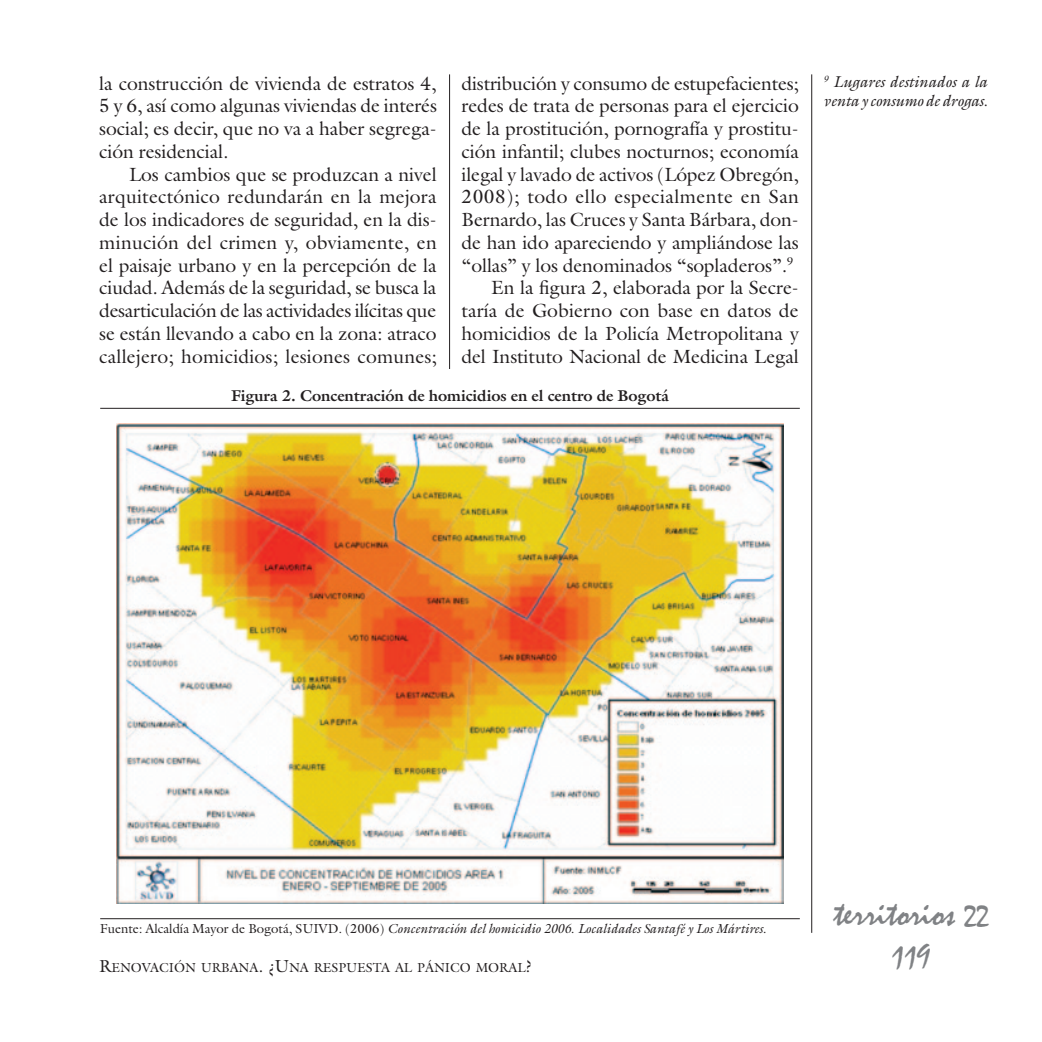
<style>
.page{position:relative;width:1042px;height:1042px;background:#fff}
.page>*{position:absolute;margin:0;border:0;box-sizing:border-box;transform-origin:0 0}
.t1{font:37.62px "Mistral";letter-spacing:-.01em;color:#808285}
.t2{font:33.25px "Mistral";color:#808285}
.t3{font:19.25px/22.8px "Galliard";letter-spacing:-.005em;color:#231f20;text-align:justify}
.t4{font:19.25px "Galliard";letter-spacing:.02em;color:#231f20}
.t5{font:700 15.75px "Galliard";letter-spacing:-.005em;color:#231f20}
.t6{font:italic 15.75px/18.9px "Galliard";letter-spacing:-.01em;color:#231f20}
.t7{font:italic 13.12px "Galliard";letter-spacing:-.005em;color:#231f20}
.t8{font:13.12px "Galliard";color:#231f20}
.s1{font-style:normal}
.s2{font-size:17.5px}
.s3{font-size:31.5px}
</style>
<div class="page">
<hr style="left:449px;top:74px;width:1px;height:859px;background:#231f20">
<hr style="left:811px;top:74px;width:1px;height:859px;background:#231f20">
<hr style="left:100px;top:408px;width:700px;height:1px;background:#231f20">
<hr style="left:100px;top:918px;width:700px;height:1px;background:#231f20">
<img style="left:117px;top:423px;width:666px;height:481px">
<p class="t3" style="left:99px;top:71px;width:339px">la construcción de vivienda de estratos 4, 5 y 6, así como algunas viviendas de interés social; es decir, que no va a haber segrega&shy;ción residencial.</p>
<p class="t3" style="left:99px;top:162px;width:339px;text-indent:30px">Los cambios que se produzcan a nivel arquitectónico redundarán en la mejora de los indicadores de seguridad, en la dis&shy;minución del crimen y, obviamente, en el paisaje urbano y en la percepción de la ciudad. Además de la seguridad, se busca la desarticulación de las actividades ilícitas que se están llevando a cabo en la zona: atraco callejero; homicidios; lesiones comunes;</p>
<p class="t3" style="left:461px;top:71px;width:339px">distribución y consumo de estupefacientes;</p>
<p class="t3" style="left:461px;top:94px;width:339px">redes de trata de personas para el ejercicio</p>
<p class="t3" style="left:461px;top:117px;width:339px">de la prostitución, pornografía y prostitu-</p>
<p class="t3" style="left:461px;top:140px;width:339px">ción infantil; clubes nocturnos; economía</p>
<p class="t3" style="left:461px;top:162px;width:339px">ilegal y lavado de activos (López Obregón,</p>
<p class="t4" style="left:461px;top:185px;width:339px">2008); todo ello especialmente en San</p>
<p class="t3" style="left:461px;top:208px;width:339px">Bernardo, las Cruces y Santa Bárbara, don-</p>
<p class="t3" style="left:461px;top:231px;width:339px">de han ido apareciendo y ampliándose las</p>
<p class="t3" style="left:461px;top:253px;width:334px">“ollas” y los denominados “sopladeros”.<sup>9</sup></p>
<p class="t3" style="left:491px;top:276px;width:309px">En la figura 2, elaborada por la Secre-</p>
<p class="t3" style="left:461px;top:299px;width:339px">taría de Gobierno con base en datos de</p>
<p class="t3" style="left:461px;top:322px;width:339px">homicidios de la Policía Metropolitana y</p>
<p class="t3" style="left:461px;top:344px;width:339px">del Instituto Nacional de Medicina Legal</p>
<p class="t5" style="left:231px;top:385px;width:439px">Figura 2. Concentración de homicidios en el centro de Bogotá</p>
<p class="t6" style="left:823px;top:72px;width:165px"><sup>9</sup> Lugares destinados a la venta y consumo de drogas.</p>
<p class="t7" style="left:100px;top:920px;width:667px"><span class="s1">Fuente: Alcaldía Mayor de Bogotá, SUIVD. (2006)</span> Concentración del homicidio 2006<span class="s1">.</span> Localidades Santafé y Los Mártires.</p>
<p class="t8" style="left:99px;top:960px;width:434px"><span class="s2">R</span>ENOVACIÓN URBANA<span class="s2">. ¿U</span>NA RESPUESTA AL PÁNICO MORAL<span class="s2">?</span></p>
<h1 class="t1" style="left:834px;top:892px;width:157px">territorios <span class="s3">22</span></h1>
<h2 class="t2" style="left:892px;top:938px;width:41px">119</h2>
</div>
